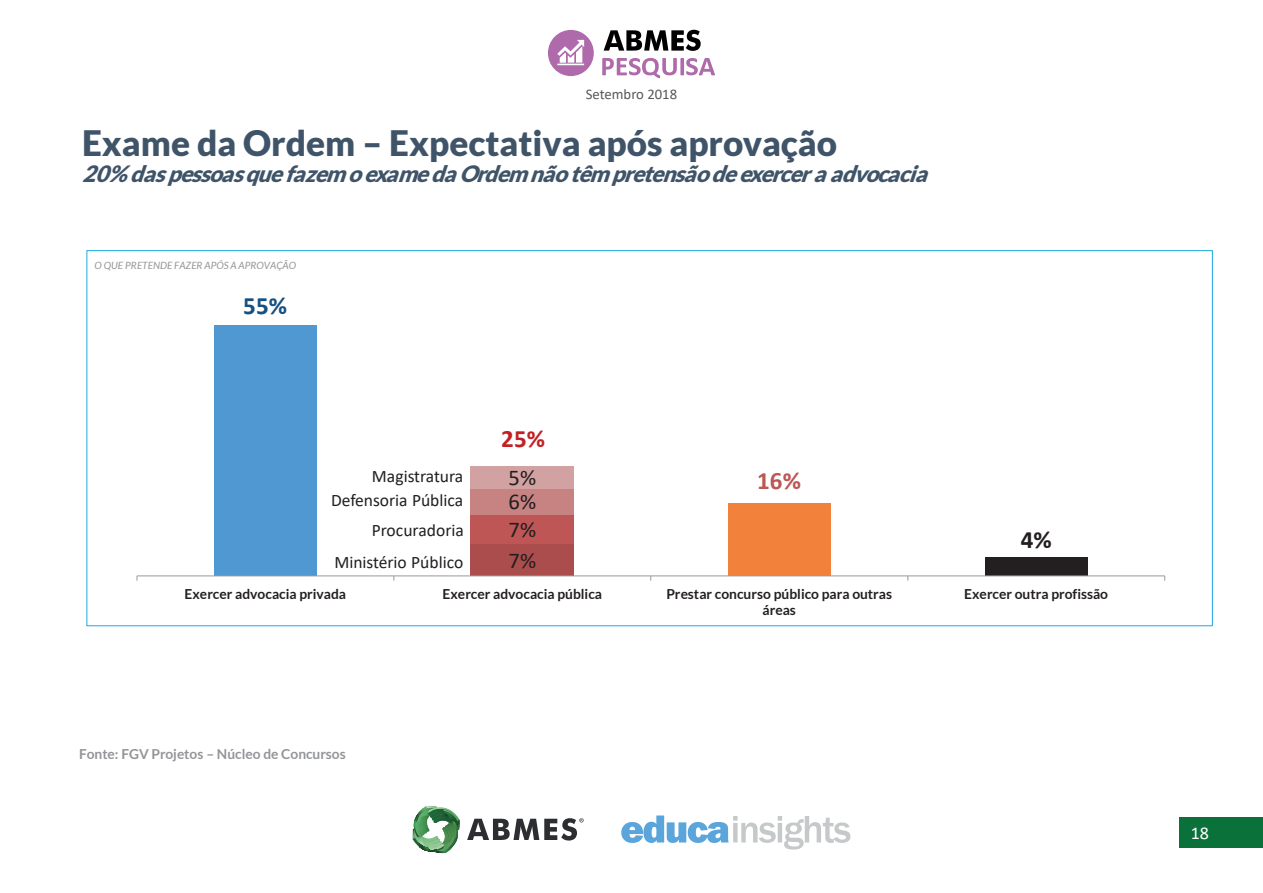
<style>
.page{position:relative;width:1263px;height:893px;background:#fff}
.page>*{position:absolute;margin:0;border:0;box-sizing:border-box;transform-origin:0 0}
.t1{font:900 35.1px "Lato";color:#405469}
.t2{font:700 25.05px "Calibri";color:#155082}
.t3{font:700 25.05px "Calibri";color:#bd5654}
.t4{font:700 25.05px "Calibri";color:#c22025}
.t5{font:700 25.05px "Calibri";color:#231f20}
.t6{font:italic 900 22.5px "Lato";color:#405469}
.t7{font:22.5px "Calibri";color:#231f20}
.t8{font:18px "Calibri";color:#fff}
.t9{font:17.55px "Calibri";color:#231f20}
.t10{font:14.7px "Calibri";color:#57585a}
.t11{font:700 13.8px/16.5px "Lato";color:#231f20;text-align:center}
.t12{font:700 13.8px "Lato";letter-spacing:-.005em;color:#939598}
.t13{font:italic 10.05px "Lato";letter-spacing:.005em;color:#939598}
</style>
<div class="page">
<svg style="left:621px;top:815px;width:229px;height:34px"></svg>
<svg style="left:412px;top:806px;width:48px;height:47px"></svg>
<svg style="left:467px;top:818px;width:117px;height:22px"></svg>
<div style="left:548px;top:30px;width:46px;height:46px;background:#ae6aab;border-radius:50%"></div>
<svg style="left:604px;top:30px;width:97px;height:21px"></svg>
<svg style="left:602px;top:58px;width:113px;height:20px"></svg>
<svg style="left:557px;top:40px;width:27px;height:25px"></svg>
<div style="left:1179px;top:817px;width:84px;height:30px;background:#0b713a"></div>
<div style="left:214px;top:326px;width:103px;height:250px;background:#4f98d2"></div>
<div style="left:728px;top:503px;width:103px;height:73px;background:#f2813c"></div>
<div style="left:471px;top:544px;width:103px;height:32px;background:#ab4d4c"></div>
<div style="left:471px;top:514px;width:103px;height:30px;background:#bd5654"></div>
<div style="left:471px;top:488px;width:103px;height:26px;background:#c78282"></div>
<div style="left:471px;top:466px;width:103px;height:22px;background:#d2a2a2"></div>
<div style="left:985px;top:558px;width:102px;height:18px;background:#231f20"></div>
<hr style="left:137px;top:575px;width:1028px;height:1px;background:#989a9d">
<p class="t10" style="left:586px;top:84px;width:93px">Setembro 2018</p>
<h1 class="t1" style="left:82px;top:123px;width:756px">Exame da Ordem – Expectativa após aprovação</h1>
<h3 class="t6" style="left:82px;top:160px;width:854px">20%daspessoasquefazemoexamedaOrdemnãotêmpretensãodeexerceraadvocacia</h3>
<p class="t13" style="left:95px;top:259px;width:203px">O QUE PRETENDE FAZER APÓS A APROVAÇÃO</p>
<h2 class="t2" style="left:243px;top:288px;width:45px">55%</h2>
<h2 class="t4" style="left:501px;top:421px;width:45px">25%</h2>
<p class="t9" style="left:372px;top:464px;width:93px">Magistratura</p>
<h3 class="t7" style="left:508px;top:462px;width:29px">5%</h3>
<p class="t9" style="left:331px;top:488px;width:134px">Defensoria Pública</p>
<h3 class="t7" style="left:508px;top:486px;width:29px">6%</h3>
<p class="t9" style="left:372px;top:518px;width:94px">Procuradoria</p>
<h3 class="t7" style="left:508px;top:514px;width:29px">7%</h3>
<p class="t9" style="left:334px;top:550px;width:131px">Ministério Público</p>
<h3 class="t7" style="left:508px;top:545px;width:29px">7%</h3>
<h2 class="t3" style="left:757px;top:463px;width:45px">16%</h2>
<h2 class="t5" style="left:1021px;top:522px;width:33px">4%</h2>
<p class="t11" style="left:185px;top:585px;width:163px">Exercer advocacia privada</p>
<p class="t11" style="left:442px;top:585px;width:161px">Exercer advocacia pública</p>
<p class="t11" style="left:666px;top:585px;width:227px">Prestar concurso público para outras áreas</p>
<p class="t11" style="left:964px;top:585px;width:145px">Exercer outra profissão</p>
<p class="t12" style="left:79px;top:746px;width:268px">Fonte: FGV Projetos – Núcleo de Concursos</p>
<h3 class="t8" style="left:1191px;top:820px;width:20px">18</h3>
</div>
